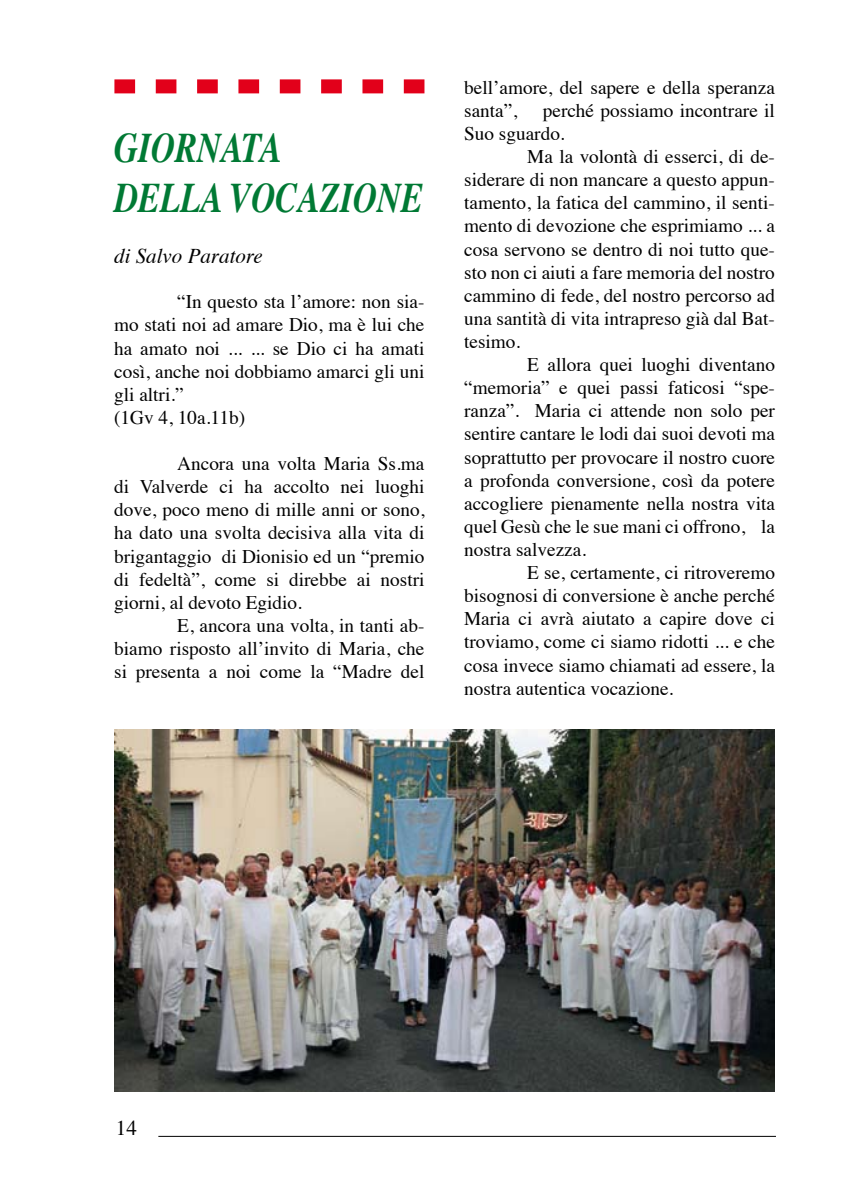
<style>
.page{position:relative;width:844px;height:1191px;background:#fff}
.page>*{position:absolute;margin:0;border:0;box-sizing:border-box;transform-origin:0 0}
.t1{font:italic 700 42px/50.4px "Times";color:#007934;scale:.79 1}
.t2{font:italic 21px "Times";color:#000}
.t3{font:21px "Times";color:#000}
.t4{font:19.25px/23.1px "Times";color:#000;text-align:justify}
</style>
<div class="page">
<hr style="left:158px;top:1136px;width:617px;height:1px;background:#000">
<svg style="left:114px;top:79px;width:310px;height:14px"></svg>
<img style="left:114px;top:729px;width:660px;height:362px">
<h1 class="t1" style="left:114px;top:119px;width:392px">GIORNATA<br>DELLA VOCAZIONE</h1>
<p class="t2" style="left:114px;top:237px;width:150px">di Salvo Paratore</p>
<p class="t4" style="left:114px;top:289px;width:312px;text-align:left;text-indent:63px">“In questo sta l’amore: non sia&shy;mo stati noi ad amare Dio, ma è lui che ha amato noi ... ... se Dio ci ha amati così, anche noi dobbiamo amarci gli uni gli altri.”<br>(1Gv 4, 10a.11b)</p>
<p class="t4" style="left:114px;top:450px;width:312px;text-indent:63px">Ancora una volta Maria Ss.ma di Valverde ci ha accolto nei luoghi dove, poco meno di mille anni or sono, ha dato una svolta decisiva alla vita di brigantaggio di Dionisio ed un “premio di fedeltà”, come si direbbe ai nostri giorni, al devoto Egidio.</p>
<p class="t4" style="left:114px;top:612px;width:312px;text-indent:63px">E, ancora una volta, in tanti ab&shy;biamo risposto all’invito di Maria, che si presenta a noi come la “Madre del</p>
<p class="t4" style="left:464px;top:74px;width:312px">bell’amore, del sapere e della speranza santa”,</p>
<p class="t4" style="left:464px;top:97px;width:312px;text-indent:79px">perché possiamo incontrare il<br>Suo sguardo.</p>
<p class="t4" style="left:464px;top:143px;width:312px;text-indent:63px">Ma la volontà di esserci, di de&shy;siderare di non mancare a questo appun&shy;tamento, la fatica del cammino, il senti&shy;mento di devozione che esprimiamo ... a cosa servono se dentro di noi tutto que&shy;sto non ci aiuti a fare memoria del nostro cammino di fede, del nostro percorso ad una santità di vita intrapreso già dal Bat&shy;tesimo.</p>
<p class="t4" style="left:464px;top:351px;width:312px;text-indent:63px">E allora quei luoghi diventano “memoria” e quei passi faticosi “spe&shy;ranza”. Maria ci attende non solo per sentire cantare le lodi dai suoi devoti ma soprattutto per provocare il nostro cuore a profonda conversione, così da potere accogliere pienamente nella nostra vita quel Gesù che le sue mani ci offrono, la nostra salvezza.</p>
<p class="t4" style="left:464px;top:559px;width:312px;text-indent:63px">E se, certamente, ci ritroveremo bisognosi di conversione è anche perché Maria ci avrà aiutato a capire dove ci troviamo, come ci siamo ridotti ... e che cosa invece siamo chiamati ad essere, la nostra autentica vocazione.</p>
<p class="t3" style="left:116px;top:1108px;width:22px">14</p>
</div>
